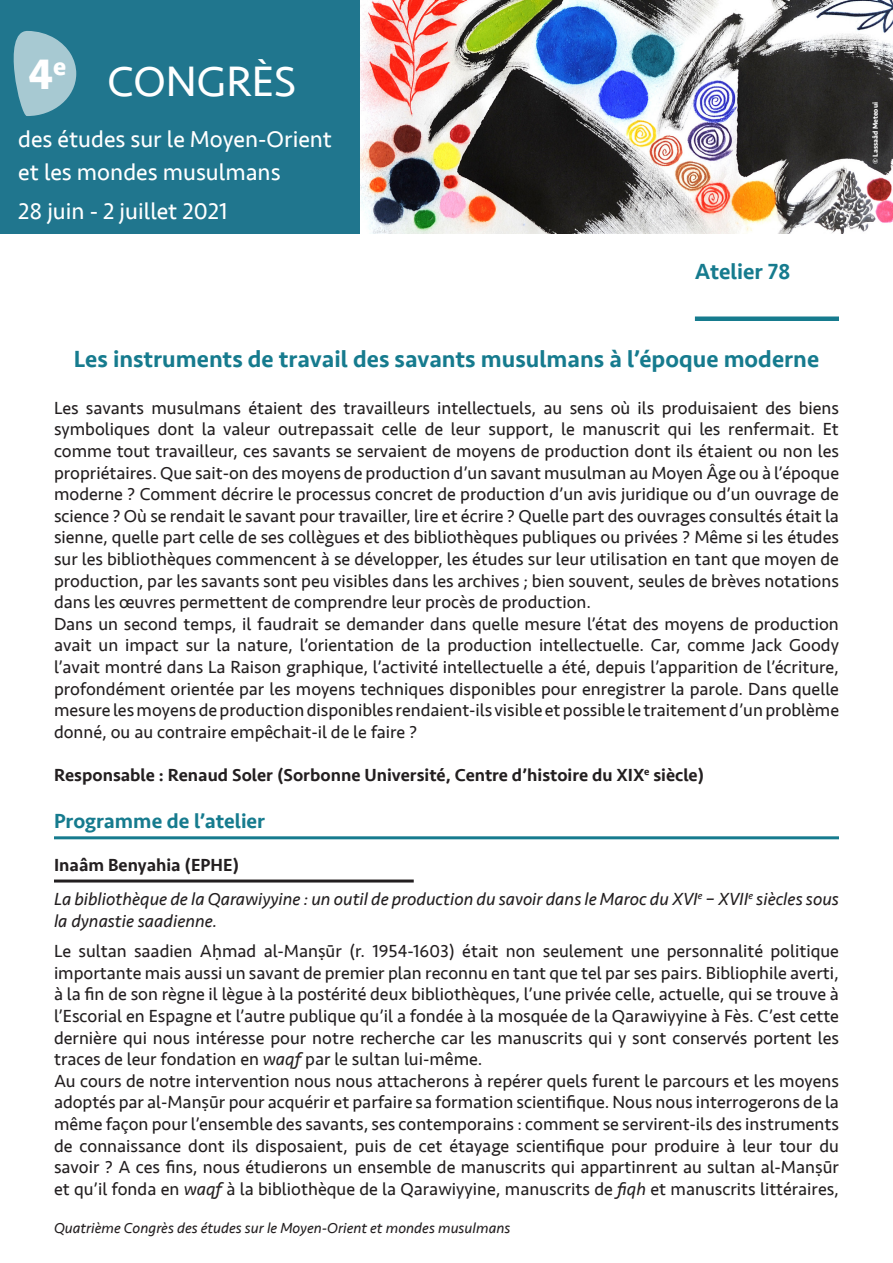
<style>
.page{position:relative;width:893px;height:1263px;background:#fff}
.page>*{position:absolute;margin:0;border:0;box-sizing:border-box;transform-origin:0 0}
.t1{font:43.8px "Seravek";color:#fff}
.t2{font:700 43.8px "Seravek";color:#fff}
.Titre_principal{font:500 24px "Seravek";color:#167b8e}
.t3{font:23.7px/32.8px "Seravek";color:#fff}
.Atelier{font:500 22.5px "Seravek";color:#167b8e}
.Programme{font:500 21px "Seravek";color:#167b8e}
.Texte{font:18px/21.6px "Seravek";color:#231f20;text-align:justify}
.Titre_communication{font:italic 18px/21.6px "Seravek";color:#231f20}
.Responsable_Discutan{font:500 18px "Seravek";color:#231f20}
.Intervenants{font:500 18px "Seravek";color:#231f20}
.t4{font:italic 15px "Seravek";color:#231f20}
.t5{font:700 7.35px "Seravek";color:#fff}
.s1{font-style:italic}
</style>
<div class="page">
<img style="left:360px;top:0;width:533px;height:234px">
<div style="left:0;top:0;width:360px;height:234px;background:#20768e"></div>
<svg style="left:13px;top:31px;width:63px;height:85px"></svg>
<div style="left:695px;top:316px;width:144px;height:5px;background:#167b8e"></div>
<hr style="left:54px;top:836px;width:785px;height:3px;background:#167b8e">
<hr style="left:54px;top:879px;width:360px;height:3px;background:#231f20">
<h1 class="t1" style="left:108px;top:48px;width:190px">CONGRÈS</h1>
<h3 class="t3" style="left:18px;top:123px;width:315px">des études sur le Moyen-Orient et les mondes musulmans</h3>
<h3 class="t3" style="left:18px;top:195px;width:211px">28 juin - 2 juillet 2021</h3>
<h1 class="t2" style="left:28px;top:39px;width:40px">4<sup>e</sup></h1>
<p class="Atelier" style="left:695px;top:257px;width:97px">Atelier 78</p>
<p class="Titre_principal" style="left:74px;top:344px;width:747px">Les instruments de travail des savants musulmans à l’époque moderne</p>
<p class="Texte" style="left:54px;top:397px;width:786px">Les savants musulmans étaient des travailleurs intellectuels, au sens où ils produisaient des biens symboliques dont la valeur outrepassait celle de leur support, le manuscrit qui les renfermait. Et comme tout travailleur, ces savants se servaient de moyens de production dont ils étaient ou non les propriétaires. Que sait-on des moyens de production d’un savant musulman au Moyen Âge ou à l’époque moderne ? Comment décrire le processus concret de production d’un avis juridique ou d’un ouvrage de science ? Où se rendait le savant pour travailler, lire et écrire ? Quelle part des ouvrages consultés était la sienne, quelle part celle de ses collègues et des bibliothèques publiques ou privées ? Même si les études sur les bibliothèques commencent à se développer, les études sur leur utilisation en tant que moyen de production, par les savants sont peu visibles dans les archives ; bien souvent, seules de brèves notations dans les œuvres permettent de comprendre leur procès de production.</p>
<p class="Texte" style="left:54px;top:613px;width:786px">Dans un second temps, il faudrait se demander dans quelle mesure l’état des moyens de production avait un impact sur la nature, l’orientation de la production intellectuelle. Car, comme Jack Goody l’avait montré dans La Raison graphique, l’activité intellectuelle a été, depuis l’apparition de l’écriture, profondément orientée par les moyens techniques disponibles pour enregistrer la parole. Dans quelle mesure les moyens de production disponibles rendaient-ils visible et possible le traitement d’un problème donné, ou au contraire empêchait-il de le faire ?</p>
<p class="Responsable_Discutan" style="left:54px;top:764px;width:652px">Responsable : Renaud Soler (Sorbonne Université, Centre d’histoire du XIX<sup>e</sup> siècle)</p>
<p class="Programme" style="left:54px;top:808px;width:213px">Programme de l’atelier</p>
<p class="Intervenants" style="left:54px;top:854px;width:187px">Inaâm Benyahia (EPHE)</p>
<p class="Titre_communication" style="left:54px;top:888px;width:786px">La bibliothèque de la Qarawiyyine : un outil de production du savoir dans le Maroc du XVI<sup>e</sup> – XVII<sup>e</sup> siècles sous la dynastie saadienne.</p>
<p class="Texte" style="left:54px;top:940px;width:786px">Le sultan saadien Aḥmad al-Manṣūr (r. 1954-1603) était non seulement une personnalité politique importante mais aussi un savant de premier plan reconnu en tant que tel par ses pairs. Bibliophile averti, à la fin de son règne il lègue à la postérité deux bibliothèques, l’une privée celle, actuelle, qui se trouve à l’Escorial en Espagne et l’autre publique qu’il a fondée à la mosquée de la Qarawiyyine à Fès. C’est cette dernière qui nous intéresse pour notre recherche car les manuscrits qui y sont conservés portent les traces de leur fondation en <span class="s1">waqf</span> par le sultan lui-même.</p>
<p class="Texte" style="left:54px;top:1070px;width:786px">Au cours de notre intervention nous nous attacherons à repérer quels furent le parcours et les moyens adoptés par al-Manṣūr pour acquérir et parfaire sa formation scientifique. Nous nous interrogerons de la même façon pour l’ensemble des savants, ses contemporains : comment se servirent-ils des instruments de connaissance dont ils disposaient, puis de cet étayage scientifique pour produire à leur tour du savoir ? A ces fins, nous étudierons un ensemble de manuscrits qui appartinrent au sultan al-Manṣūr et qu’il fonda en <span class="s1">waqf</span> à la bibliothèque de la Qarawiyyine, manuscrits de <span class="s1">fiqh</span> et manuscrits littéraires,</p>
<p class="t4" style="left:54px;top:1216px;width:458px">Quatrième Congrès des études sur le Moyen-Orient et mondes musulmans</p>
<p class="t5" style="left:869px;top:164px;width:64px;rotate:-90deg">© Lassaâd Meteoui</p>
</div>
